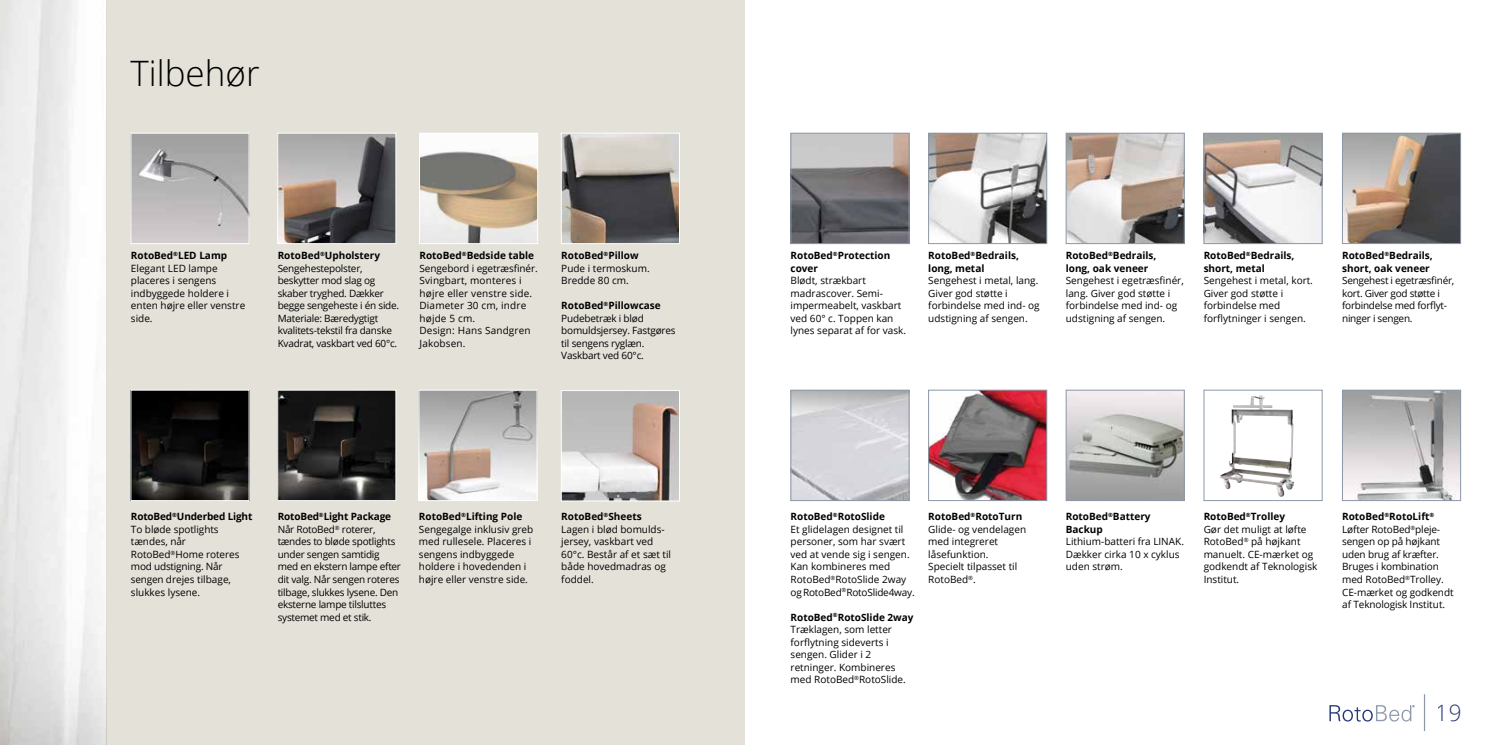
<style>
.page{position:relative;width:1489px;height:745px;background:#fff}
.page>*{position:absolute;margin:0;border:0;box-sizing:border-box;transform-origin:0 0}
.t1{font:300 35px "Open Sans";color:#000}
.t2{font:300 22.5px "Open Sans";color:#253776}
.t3{font:10px/12.5px "Open Sans";color:#000}
.t4{font:10px/12.5px "Open Sans";letter-spacing:-.025em;color:#000}
.t5{font:700 10px/12.5px "Open Sans";color:#000}
.t6{font:10px/12.5px "Open Sans";letter-spacing:-.02em;color:#000}
.s1{font-weight:700}
</style>
<div class="page">
<div style="left:106px;top:0;width:638px;height:744px;background:#e4e1d9"></div>
<img style="left:279px;top:135px;width:115px;height:107px">
<div style="left:277px;top:133px;width:119px;height:111px;border:1px solid #fff"></div>
<img style="left:133px;top:135px;width:114px;height:107px">
<div style="left:131px;top:133px;width:118px;height:111px;border:1px solid #fff"></div>
<img style="left:279px;top:391px;width:115px;height:107px">
<div style="left:277px;top:389px;width:119px;height:111px;border:1px solid #fff"></div>
<img style="left:133px;top:391px;width:114px;height:107px">
<img style="left:421px;top:135px;width:115px;height:107px">
<div style="left:419px;top:133px;width:119px;height:111px;border:1px solid #fff"></div>
<img style="left:563px;top:135px;width:114px;height:107px">
<div style="left:561px;top:133px;width:118px;height:111px;border:1px solid #fff"></div>
<img style="left:420px;top:391px;width:115px;height:107px">
<div style="left:418px;top:389px;width:119px;height:111px;border:1px solid #fff"></div>
<img style="left:563px;top:392px;width:114px;height:107px">
<div style="left:561px;top:390px;width:118px;height:111px;border:1px solid #fff"></div>
<img style="left:1205px;top:135px;width:115px;height:107px">
<div style="left:1203px;top:133px;width:119px;height:111px;border:1px solid #8c98a7"></div>
<img style="left:792px;top:391px;width:115px;height:107px">
<div style="left:790px;top:389px;width:119px;height:111px;border:1px solid #8c98a7"></div>
<img style="left:930px;top:135px;width:115px;height:107px">
<div style="left:928px;top:133px;width:119px;height:111px;border:1px solid #8c98a7"></div>
<img style="left:930px;top:391px;width:115px;height:107px">
<div style="left:928px;top:389px;width:119px;height:111px;border:1px solid #8c98a7"></div>
<img style="left:1067px;top:135px;width:115px;height:107px">
<div style="left:1065px;top:133px;width:119px;height:111px;border:1px solid #8c98a7"></div>
<img style="left:792px;top:135px;width:115px;height:107px">
<div style="left:790px;top:133px;width:119px;height:111px;border:1px solid #8c98a7"></div>
<img style="left:1343px;top:391px;width:115px;height:107px">
<div style="left:1341px;top:389px;width:119px;height:111px;border:1px solid #8c98a7"></div>
<img style="left:1220px;top:395px;width:42px;height:85px">
<div style="left:1203px;top:389px;width:119px;height:111px;border:1px solid #8c98a7"></div>
<img style="left:1067px;top:391px;width:115px;height:107px">
<div style="left:1065px;top:389px;width:119px;height:111px;border:1px solid #8c98a7"></div>
<img style="left:1343px;top:135px;width:115px;height:107px">
<div style="left:1341px;top:133px;width:119px;height:111px;border:1px solid #8c98a7"></div>
<svg style="left:1329px;top:705px;width:85px;height:16px"></svg>
<hr style="left:1423px;top:693px;width:1px;height:37px;background:#8c98a7">
<h1 class="t1" style="left:131px;top:49px;width:130px">Tilbehør</h1>
<p class="t3" style="left:131px;top:249px;width:116px"><span class="s1">RotoBed</span><sup>®</sup><span class="s1">LED Lamp<br></span>Elegant LED lampe placeres i sengens indbyggede holdere i enten højre eller venstre side.</p>
<p class="t4" style="left:278px;top:249px;width:123px"><span class="s1">RotoBed</span><sup>®</sup><span class="s1">Upholstery<br></span>Sengehestepolster, beskytter mod slag og skaber tryghed. Dækker begge sengeheste i én side.<br>Materiale: Bæredygtigt kvalitets-tekstil fra danske<br>Kvadrat, vaskbart ved 60°c.</p>
<p class="t3" style="left:419px;top:249px;width:120px"><span class="s1">RotoBed</span><sup>®</sup><span class="s1">Bedside table<br></span>Sengebord i egetræsfinér.<br>Svingbart, monteres i højre eller venstre side.<br>Diameter 30 cm, indre højde 5 cm.<br>Design: Hans Sandgren<br>Jakobsen.</p>
<p class="t3" style="left:561px;top:249px;width:90px"><span class="s1">RotoBed</span><sup>®</sup><span class="s1">Pillow<br></span>Pude i termoskum.<br>Bredde 80 cm.</p>
<p class="t6" style="left:561px;top:299px;width:116px"><span class="s1">RotoBed</span><sup>®</sup><span class="s1">Pillowcase<br></span>Pudebetræk i blød bomuldsjersey. Fastgøres til sengens ryglæn.<br>Vaskbart ved 60°c.</p>
<p class="t3" style="left:131px;top:510px;width:123px"><span class="s1">RotoBed</span><sup>®</sup><span class="s1">Underbed Light<br></span>To bløde spotlights tændes, når<br>RotoBed<sup>®</sup>Home roteres mod udstigning. Når sengen drejes tilbage, slukkes lysene.</p>
<p class="t4" style="left:278px;top:510px;width:125px"><span class="s1">RotoBed</span><sup>®</sup><span class="s1">Light Package<br></span>Når RotoBed<sup>®</sup> roterer, tændes to bløde spotlights under sengen samtidig med en ekstern lampe efter dit valg. Når sengen roteres tilbage, slukkes lysene. Den eksterne lampe tilsluttes systemet med et stik.</p>
<p class="t3" style="left:419px;top:509px;width:116px"><span class="s1">RotoBed</span><sup>®</sup><span class="s1">Lifting Pole<br></span>Sengegalge inklusiv greb med rullesele. Placeres i sengens indbyggede holdere i hovedenden i højre eller venstre side.</p>
<p class="t3" style="left:561px;top:510px;width:111px"><span class="s1">RotoBed</span><sup>®</sup><span class="s1">Sheets<br></span>Lagen i blød bomulds&shy;jersey, vaskbart ved<br>60°c. Består af et sæt til både hovedmadras og foddel.</p>
<p class="t5" style="left:790px;top:249px;width:101px">RotoBed<sup>®</sup>Protection cover</p>
<p class="t3" style="left:790px;top:274px;width:117px">Blødt, strækbart madrascover. Semi&shy;impermeabelt, vaskbart ved 60° c. Toppen kan lynes separat af for vask.</p>
<p class="t5" style="left:928px;top:249px;width:92px">RotoBed<sup>®</sup>Bedrails, long, metal</p>
<p class="t3" style="left:928px;top:274px;width:113px">Sengehest i metal, lang.<br>Giver god støtte i forbindelse med ind- og udstigning af sengen.</p>
<p class="t5" style="left:1065px;top:249px;width:92px">RotoBed<sup>®</sup>Bedrails, long, oak veneer</p>
<p class="t3" style="left:1065px;top:274px;width:119px">Sengehest i egetræsfinér, lang. Giver god støtte i forbindelse med ind- og udstigning af sengen.</p>
<p class="t5" style="left:1203px;top:249px;width:92px">RotoBed<sup>®</sup>Bedrails, short, metal</p>
<p class="t3" style="left:1203px;top:274px;width:111px">Sengehest i metal, kort.<br>Giver god støtte i forbindelse med forflytninger i sengen.</p>
<p class="t5" style="left:1341px;top:249px;width:92px">RotoBed<sup>®</sup>Bedrails, short, oak veneer</p>
<p class="t4" style="left:1341px;top:274px;width:114px">Sengehest i egetræsfinér, kort. Giver god støtte i forbindelse med forflyt&shy;ninger i sengen.</p>
<p class="t3" style="left:790px;top:510px;width:126px"><span class="s1">RotoBed</span><sup>®</sup><span class="s1">RotoSlide<br></span>Et glidelagen designet til personer, som har svært ved at vende sig i sengen.<br>Kan kombineres med<br>RotoBed<sup>®</sup>RotoSlide 2way og RotoBed<sup>®</sup>RotoSlide4way.</p>
<p class="t3" style="left:790px;top:610px;width:124px"><span class="s1">RotoBed</span><sup>®</sup><span class="s1">RotoSlide 2way<br></span>Træklagen, som letter forflytning sideverts i sengen. Glider i 2 retninger. Kombineres med RotoBed<sup>®</sup>RotoSlide.</p>
<p class="t3" style="left:928px;top:510px;width:99px"><span class="s1">RotoBed</span><sup>®</sup><span class="s1">RotoTurn<br></span>Glide- og vendelagen med integreret låsefunktion.<br>Specielt tilpasset til<br>RotoBed<sup>®</sup>.</p>
<p class="t5" style="left:1065px;top:510px;width:86px">RotoBed<sup>®</sup>Battery<br>Backup</p>
<p class="t3" style="left:1065px;top:535px;width:120px">Lithium-batteri fra LINAK.<br>Dækker cirka 10 x cyklus uden strøm.</p>
<p class="t3" style="left:1203px;top:510px;width:115px"><span class="s1">RotoBed</span><sup>®</sup><span class="s1">Trolley<br></span>Gør det muligt at løfte<br>RotoBed<sup>®</sup> på højkant manuelt. CE-mærket og godkendt af Teknologisk<br>Institut.</p>
<p class="t3" style="left:1341px;top:510px;width:113px"><span class="s1">RotoBed</span><sup>®</sup><span class="s1">RotoLift</span><sup>®<br></sup>Løfter RotoBed<sup>®</sup>pleje&shy;sengen op på højkant uden brug af kræfter.<br>Bruges i kombination med RotoBed<sup>®</sup>Trolley.<br>CE-mærket og godkendt af Teknologisk Institut.</p>
<h2 class="t2" style="left:1435px;top:697px;width:27px">19</h2>
</div>
